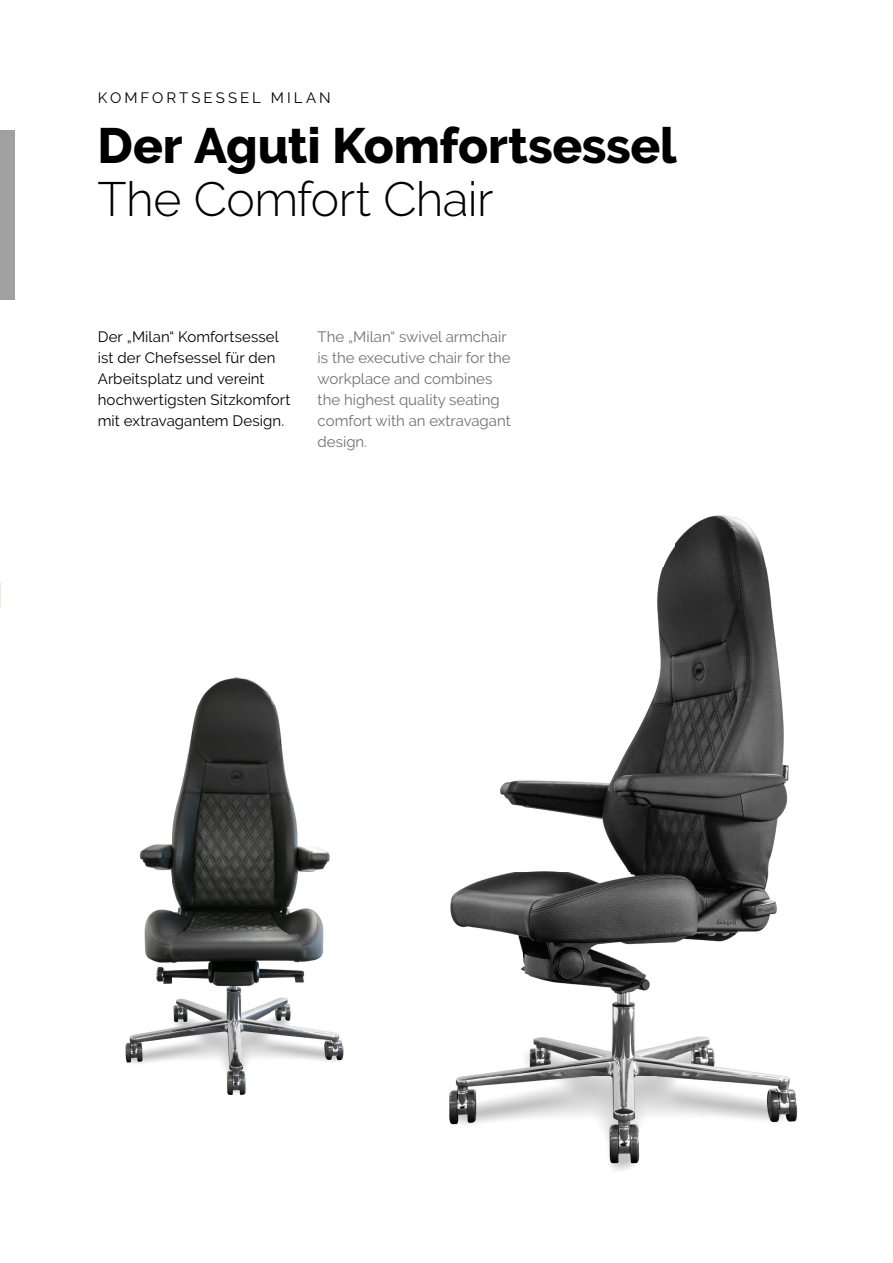
<style>
.page{position:relative;width:893px;height:1263px;background:#fff}
.page>*{position:absolute;margin:0;border:0;box-sizing:border-box;transform-origin:0 0}
.t1{font:800 49.5px "Raleway";letter-spacing:-.005em;color:#000}
.t2{font:300 48px "Raleway";letter-spacing:-.01em;color:#000}
.t3{font:15px/21px "Raleway";color:#707172}
.t4{font:15px/21px "Raleway";letter-spacing:.005em;color:#000}
.t5{font:15px "Raleway";letter-spacing:.205em;color:#000}
</style>
<div class="page">
<div style="left:0;top:130px;width:15px;height:169px;background:#a1a1a1"></div>
<img style="left:0;top:583px;width:1px;height:510px">
<img style="left:125px;top:677px;width:219px;height:418px">
<img style="left:657px;top:515px;width:122px;height:154px">
<img style="left:450px;top:669px;width:339px;height:407px">
<img style="left:449px;top:1076px;width:349px;height:95px">
<p class="t5" style="left:98px;top:89px;width:235px">KOMFORTSESSEL MILAN</p>
<h1 class="t1" style="left:98px;top:118px;width:581px">Der Aguti Komfortsessel</h1>
<h2 class="t2" style="left:98px;top:171px;width:397px">The Comfort Chair</h2>
<p class="t4" style="left:98px;top:326px;width:194px">Der „Milan“ Komfortsessel ist der Chefsessel für den<br>Arbeitsplatz und vereint hochwertigsten Sitzkomfort mit extravagantem Design.</p>
<p class="t3" style="left:318px;top:326px;width:195px">The „Milan“ swivel armchair is the executive chair for the workplace and combines the highest quality seating comfort with an extravagant design.</p>
</div>
